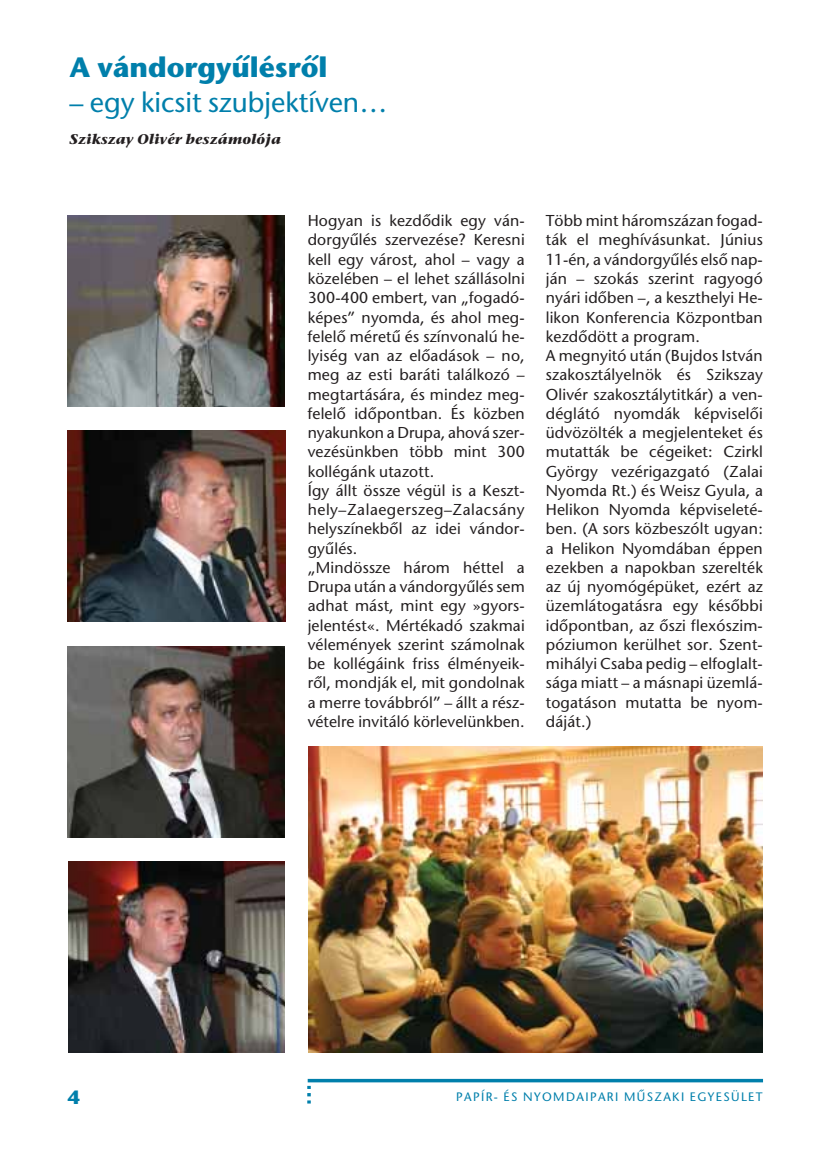
<style>
.page{position:relative;width:818px;height:1175px;background:#fff}
.page>*{position:absolute;margin:0;border:0;box-sizing:border-box;transform-origin:0 0}
.t1{font:28px "Stone Sans H";color:#007fab}
.t2{font:28px "Stone Sans Bold H";color:#007fab}
.t3{font:19.25px "Stone Sans Bold H";color:#007fab}
.t4{font:15.75px/19.2px "Stone Sans H";letter-spacing:.01em;color:#231f20}
.t5{font:14px "Stone Serif Bold Italic H";letter-spacing:.01em;color:#231f20}
.t6{font:12.25px "Stone Sans H";letter-spacing:.115em;color:#007fab}
</style>
<div class="page">
<svg style="left:307px;top:1078px;width:455px;height:4px;background:#399bbd"></svg>
<svg style="left:307px;top:1085px;width:3px;height:18px"></svg>
<img style="left:68px;top:430px;width:217px;height:191px">
<img style="left:68px;top:646px;width:216px;height:191px">
<img style="left:68px;top:215px;width:216px;height:191px">
<img style="left:68px;top:861px;width:217px;height:191px">
<img style="left:308px;top:746px;width:454px;height:306px">
<h1 class="t2" style="left:69px;top:57px;width:259px">A vándorgyûlésrôl</h1>
<h1 class="t1" style="left:69px;top:92px;width:319px">– egy kicsit szubjektíven…</h1>
<p class="t5" style="left:69px;top:133px;width:213px">Szikszay Olivér beszámolója</p>
<p class="t4" style="left:307px;top:213px;width:218px">Hogyan is kezdôdik egy ván&shy;dorgyûlés szervezése? Keresni kell egy várost, ahol – vagy a közelében – el lehet szállásolni<br>300-400 embert, van „fogadó&shy;képes” nyomda, és ahol meg&shy;felelô méretû és színvonalú he&shy;lyiség van az elôadások – no, meg az esti baráti találkozó – megtartására, és mindez meg&shy;felelô idôpontban. És közben nyakunkon a Drupa, ahová szer&shy;vezésünkben több mint 300 kollégánk utazott.<br>Így állt össze végül is a Keszt&shy;hely–Zalaegerszeg–Zalacsány helyszínekbôl az idei vándor&shy;gyûlés.<br>„Mindössze három héttel a<br>Drupa után a vándorgyûlés sem adhat mást, mint egy »gyors&shy;jelentést«. Mértékadó szakmai vélemények szerint számolnak be kollégáink friss élményeik&shy;rôl, mondják el, mit gondolnak a merre továbbról” – állt a rész&shy;vételre invitáló körlevelünkben.</p>
<p class="t4" style="left:545px;top:213px;width:218px">Több mint háromszázan fogad&shy;ták el meghívásunkat. Június<br>11-én, a vándorgyûlés elsô nap&shy;ján – szokás szerint ragyogó nyári idôben –, a keszthelyi He&shy;likon Konferencia Központban kezdôdött a program.<br>A megnyitó után (Bujdos István szakosztályelnök és Szikszay<br>Olivér szakosztálytitkár) a ven&shy;déglátó nyomdák képviselôi üdvözölték a megjelenteket és mutatták be cégeiket: Czirkl<br>György vezérigazgató (Zalai<br>Nyomda Rt.) és Weisz Gyula, a<br>Helikon Nyomda képviseleté&shy;ben. (A sors közbeszólt ugyan: a Helikon Nyomdában éppen ezekben a napokban szerelték az új nyomógépüket, ezért az üzemlátogatásra egy késôbbi idôpontban, az ôszi flexószim&shy;póziumon kerülhet sor. Szent&shy;mihályi Csaba pedig – elfoglalt&shy;sága miatt – a másnapi üzemlá&shy;togatáson mutatta be nyom&shy;dáját.)</p>
<p class="t3" style="left:68px;top:1090px;width:14px">4</p>
<p class="t6" style="left:456px;top:1092px;width:308px">PAPÍR- ÉS NYOMDAIPARI MÛSZAKI EGYESÜLET</p>
</div>
